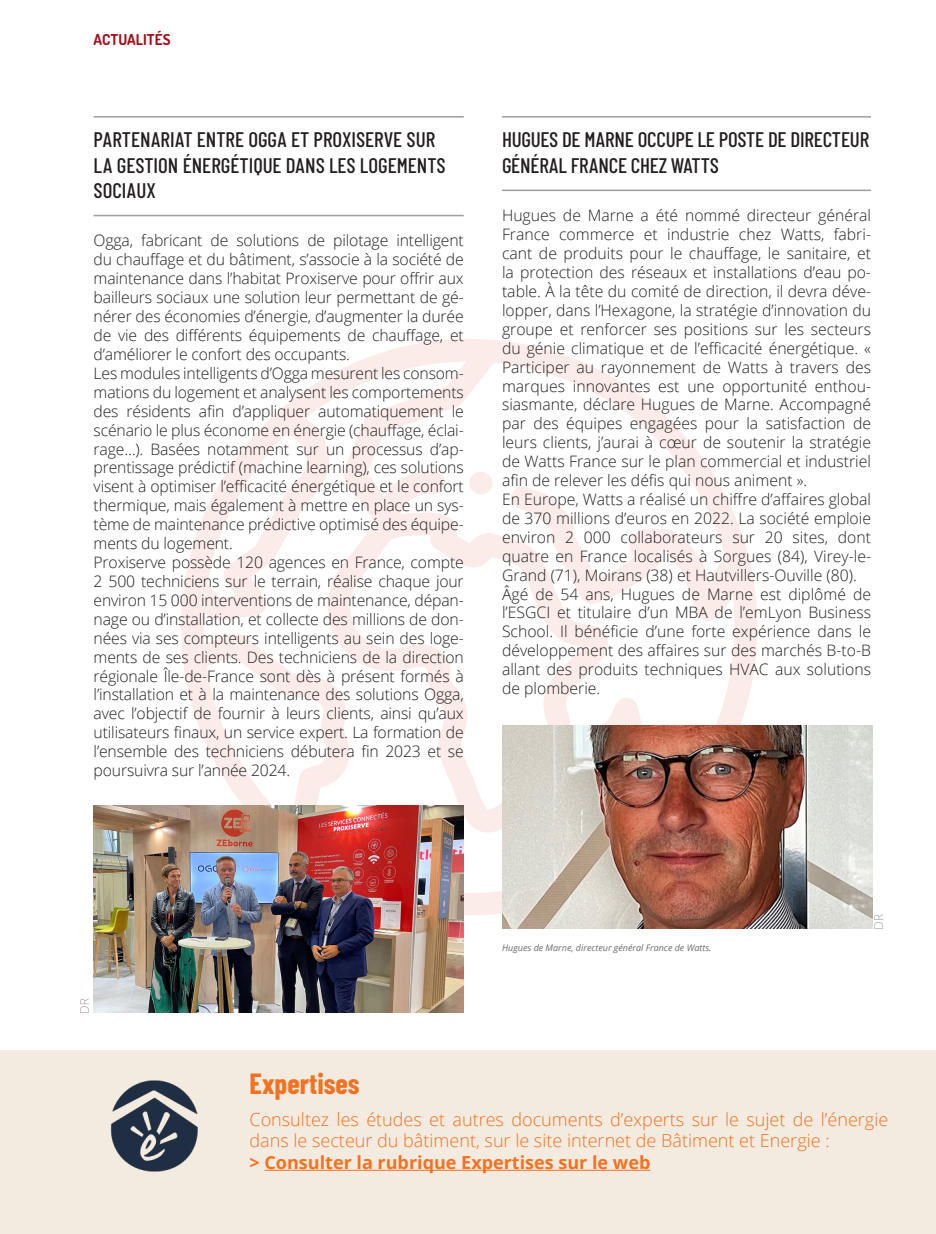
<style>
.page{position:relative;width:936px;height:1234px;background:#fff}
.page>*{position:absolute;margin:0;border:0;box-sizing:border-box;transform-origin:0 0}
.t1{font:700 28.5px "Barlow Condensed";color:#f37121}
.t2{font:500 21px/25.2px "Barlow Condensed";color:#231f20}
.t3{font:300 18px/21.6px "Open Sans";color:#f37121}
.t4{font:700 18px "Open Sans";color:#f37121}
.t5{font:300 15.75px/18.9px "Open Sans";letter-spacing:-.01em;color:#231f20}
.t6{font:700 15px "Dosis";color:#a50b17}
.t7{font:italic 9px "Open Sans";color:#6c6d70}
</style>
<div class="page">
<svg style="left:181px;top:339px;width:576px;height:576px"></svg>
<svg style="left:570px;top:697px;width:73px;height:28px"></svg>
<svg style="left:468px;top:470px;width:26px;height:24px"></svg>
<hr style="left:94px;top:116px;width:369px;height:1px;background:#9b9ea2">
<hr style="left:94px;top:215px;width:369px;height:1px;background:#9b9ea2">
<hr style="left:502px;top:116px;width:369px;height:1px;background:#9b9ea2">
<hr style="left:502px;top:189px;width:369px;height:2px;background:#9b9ea2">
<div style="left:0;top:1050px;width:935px;height:183px;background:#f3ebdf"></div>
<hr style="left:264px;top:1169px;width:386px;height:1px;background:#f37121">
<img style="left:110px;top:1080px;width:88px;height:91px">
<img style="left:94px;top:805px;width:369px;height:207px">
<img style="left:502px;top:725px;width:370px;height:203px">
<svg style="left:80px;top:998px;width:9px;height:14px"></svg>
<svg style="left:874px;top:914px;width:8px;height:14px"></svg>
<p class="t6" style="left:94px;top:30px;width:78px">ACTUALITÉS</p>
<h2 class="t2" style="left:94px;top:127px;width:353px">PARTENARIAT ENTRE OGGA ET PROXISERVE SUR<br>LA GESTION ÉNERGÉTIQUE DANS LES LOGEMENTS<br>SOCIAUX</h2>
<p class="t5" style="left:94px;top:231px;width:371px">Ogga, fabricant de solutions de pilotage intelligent du chauffage et du bâtiment, s’associe à la société de maintenance dans l’habitat Proxiserve pour offrir aux bailleurs sociaux une solution leur permettant de gé&shy;nérer des économies d’énergie, d’augmenter la durée de vie des différents équipements de chauffage, et d’améliorer le confort des occupants.<br>Les modules intelligents d’Ogga mesurent les consom&shy;mations du logement et analysent les comportements des résidents afin d’appliquer automatiquement le scénario le plus économe en énergie (chauffage, éclai&shy;rage…). Basées notamment sur un processus d’ap&shy;prentissage prédictif (machine learning), ces solutions visent à optimiser l’efficacité énergétique et le confort thermique, mais également à mettre en place un sys&shy;tème de maintenance prédictive optimisé des équipe&shy;ments du logement.<br>Proxiserve possède 120 agences en France, compte 2 500 techniciens sur le terrain, réalise chaque jour environ 15 000 interventions de maintenance, dépan&shy;nage ou d’installation, et collecte des millions de don&shy;nées via ses compteurs intelligents au sein des loge&shy;ments de ses clients. Des techniciens de la direction régionale Île-de-France sont dès à présent formés à l’installation et à la maintenance des solutions Ogga, avec l’objectif de fournir à leurs clients, ainsi qu’aux utilisateurs finaux, un service expert. La formation de l’ensemble des techniciens débutera fin 2023 et se poursuivra sur l’année 2024.</p>
<h2 class="t2" style="left:502px;top:127px;width:368px">HUGUES DE MARNE OCCUPE LE POSTE DE DIRECTEUR<br>GÉNÉRAL FRANCE CHEZ WATTS</h2>
<p class="t5" style="left:502px;top:206px;width:370px">Hugues de Marne a été nommé directeur général France commerce et industrie chez Watts, fabri&shy;cant de produits pour le chauffage, le sanitaire, et la protection des réseaux et installations d’eau po&shy;table. À la tête du comité de direction, il devra déve&shy;lopper, dans l’Hexagone, la stratégie d’innovation du groupe et renforcer ses positions sur les secteurs du génie climatique et de l’efficacité énergétique. « Participer au rayonnement de Watts à travers des marques innovantes est une opportunité enthou&shy;siasmante, déclare Hugues de Marne. Accompagné par des équipes engagées pour la satisfaction de leurs clients, j’aurai à cœur de soutenir la stratégie de Watts France sur le plan commercial et industriel afin de relever les défis qui nous animent ».<br>En Europe, Watts a réalisé un chiffre d’affaires global de 370 millions d’euros en 2022. La société emploie environ 2 000 collaborateurs sur 20 sites, dont quatre en France localisés à Sorgues (84), Virey-le-Grand (71), Moirans (38) et Hautvillers-Ouville (80).<br>Âgé de 54 ans, Hugues de Marne est diplômé de l’ESGCI et titulaire d’un MBA de l’emLyon Business School. Il bénéficie d’une forte expérience dans le développement des affaires sur des marchés B-to-B allant des produits techniques HVAC aux solutions de plomberie.</p>
<p class="t7" style="left:502px;top:940px;width:211px">Hugues de Marne, directeur général France de Watts.</p>
<h1 class="t1" style="left:249px;top:1065px;width:112px">Expertises</h1>
<p class="t3" style="left:249px;top:1107px;width:640px">Consultez les études et autres documents d’experts sur le sujet de l’énergie dans le secteur du bâtiment, sur le site internet de Bâtiment et Energie :</p>
<p class="t4" style="left:249px;top:1149px;width:402px">&gt; Consulter la rubrique Expertises sur le web</p>
</div>
